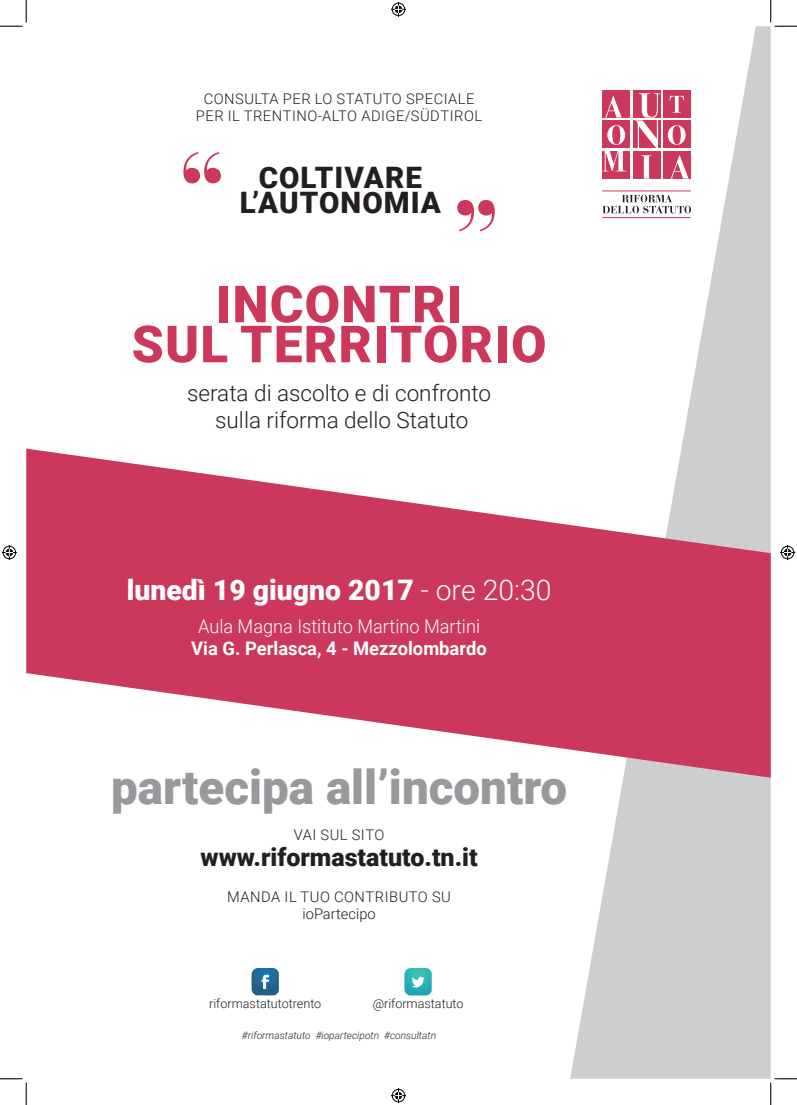
<style>
.page{position:relative;width:797px;height:1105px;background:#fff}
.page>*{position:absolute;margin:0;border:0;box-sizing:border-box;transform-origin:0 0}
.t1{font:900 51.25px "Roboto";letter-spacing:.025em;color:#cc375c}
.t2{font:900 47.5px "Roboto";color:#97999c}
.t3{font:900 29.5px "Roboto";letter-spacing:.035em;color:#231f20}
.t4{font:900 28.38px "Roboto";color:#fff}
.t5{font:900 25px "Roboto";color:#231f20}
.t6{font:300 22.5px "Roboto";color:#231f20}
.t7{font:300 18.75px "Roboto";color:#fff}
.t8{font:700 18.75px "Roboto";color:#fff}
.t9{font:300 14.75px "Roboto";letter-spacing:.035em;color:#231f20}
.t10{font:300 14.75px "Roboto";color:#231f20}
.t11{font:300 12.62px "Roboto";color:#231f20}
.t12{font:italic 300 10.12px "Roboto";color:#231f20}
.s1{font-weight:300}
</style>
<div class="page">
<svg style="left:570px;top:26px;width:200px;height:1053px;fill:#cdced0"></svg>
<svg style="left:26px;top:449px;width:744px;height:329px;fill:#cc375c"></svg>
<hr style="left:602px;top:190px;width:88px;height:1px;background:#cc375c">
<hr style="left:602px;top:217px;width:88px;height:1px;background:#cc375c">
<svg style="left:602px;top:195px;width:89px;height:18px"></svg>
<div style="left:663px;top:151px;width:27px;height:28px;background:#cc375c"></div>
<div style="left:633px;top:151px;width:27px;height:28px;background:#cc375c"></div>
<div style="left:602px;top:151px;width:28px;height:27px;background:#cc375c"></div>
<div style="left:663px;top:120px;width:27px;height:28px;background:#cc375c"></div>
<div style="left:602px;top:120px;width:28px;height:28px;background:#cc375c"></div>
<div style="left:663px;top:90px;width:27px;height:28px;background:#cc375c"></div>
<div style="left:632px;top:90px;width:28px;height:28px;background:#cc375c"></div>
<div style="left:602px;top:90px;width:28px;height:27px;background:#cc375c"></div>
<svg style="left:604px;top:96px;width:18px;height:22px"></svg>
<svg style="left:669px;top:96px;width:15px;height:17px"></svg>
<svg style="left:632px;top:93px;width:28px;height:55px"></svg>
<svg style="left:602px;top:151px;width:24px;height:20px"></svg>
<svg style="left:641px;top:155px;width:10px;height:24px"></svg>
<svg style="left:667px;top:125px;width:18px;height:20px"></svg>
<svg style="left:607px;top:125px;width:18px;height:20px"></svg>
<svg style="left:670px;top:155px;width:19px;height:24px"></svg>
<svg style="left:183px;top:152px;width:38px;height:31px"></svg>
<svg style="left:457px;top:200px;width:38px;height:31px"></svg>
<svg style="left:251px;top:968px;width:28px;height:27px"></svg>
<svg style="left:404px;top:968px;width:27px;height:27px"></svg>
<svg style="left:0;top:0;width:27px;height:27px"></svg>
<svg style="left:0;top:1078px;width:27px;height:27px"></svg>
<svg style="left:770px;top:0;width:27px;height:27px"></svg>
<svg style="left:770px;top:1078px;width:27px;height:27px"></svg>
<svg style="left:391px;top:2px;width:15px;height:15px"></svg>
<svg style="left:391px;top:1088px;width:15px;height:15px"></svg>
<svg style="left:2px;top:545px;width:15px;height:15px"></svg>
<svg style="left:780px;top:545px;width:15px;height:15px"></svg>
<p class="t9" style="left:204px;top:88px;width:272px">CONSULTA PER LO STATUTO SPECIALE</p>
<p class="t9" style="left:196px;top:106px;width:288px">PER IL TRENTINO-ALTO ADIGE/SÜDTIROL</p>
<p class="t3" style="left:259px;top:157px;width:165px">COLTIVARE</p>
<p class="t3" style="left:240px;top:182px;width:202px">L’AUTONOMIA</p>
<p class="t1" style="left:216px;top:268px;width:248px">INCONTRI</p>
<p class="t1" style="left:132px;top:308px;width:416px">SUL TERRITORIO</p>
<p class="t6" style="left:187px;top:377px;width:305px">serata di ascolto e di confronto</p>
<p class="t6" style="left:215px;top:404px;width:255px">sulla riforma dello Statuto</p>
<p class="t4" style="left:127px;top:570px;width:426px">lunedì 19 giugno 2017 <span class="s1">- ore 20:30</span></p>
<p class="t7" style="left:198px;top:613px;width:283px">Aula Magna Istituto Martino Martini</p>
<p class="t8" style="left:191px;top:636px;width:297px">Via G. Perlasca, 4 - Mezzolombardo</p>
<p class="t2" style="left:111px;top:754px;width:457px">partecipa all’incontro</p>
<p class="t5" style="left:200px;top:840px;width:279px">www.riformastatuto.tn.it</p>
<p class="t9" style="left:294px;top:825px;width:92px">VAI SUL SITO</p>
<p class="t9" style="left:227px;top:886px;width:225px">MANDA IL TUO CONTRIBUTO SU</p>
<p class="t10" style="left:302px;top:904px;width:75px">ioPartecipo</p>
<p class="t11" style="left:209px;top:995px;width:114px">riformastatutotrento</p>
<p class="t11" style="left:372px;top:995px;width:92px">@riformastatuto</p>
<p class="t12" style="left:242px;top:1028px;width:196px">#riformastatuto #iopartecipotn #consultatn</p>
</div>
